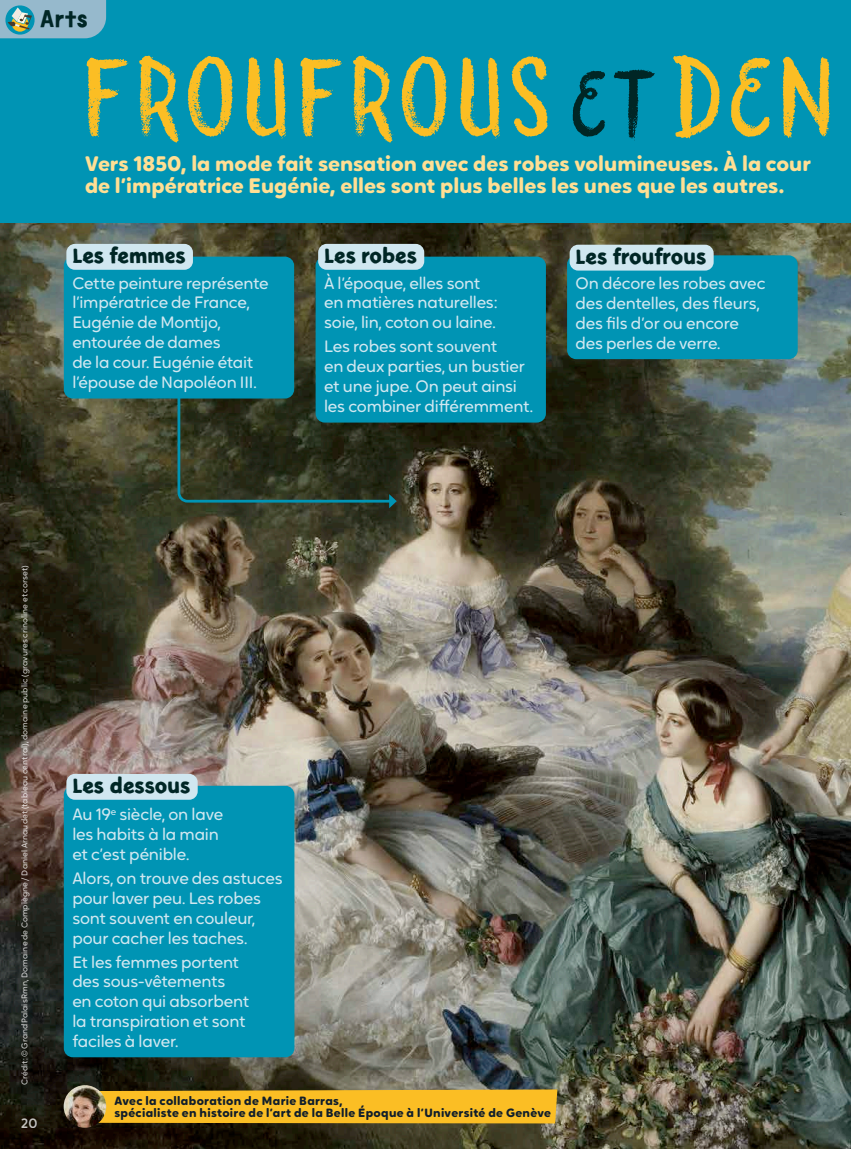
<style>
.page{position:relative;width:851px;height:1149px;background:#fff}
.page>*{position:absolute;margin:0;border:0;box-sizing:border-box;transform-origin:0 0}
.t1{font:108px "Canvas Curly Sans Combined";letter-spacing:-.04em;color:#fbbe24}
.t2{font:24px "Salad Days Campus";color:#002625}
.t3{font:700 21px/22.5px "Oktah Round";color:#ffdf94}
.t4{font:21px "Terry Junior Deluxe";letter-spacing:.005em;color:#002625}
.t5{font:16.5px/19.8px "Oktah Round";letter-spacing:-.01em;color:#d0e7f0}
.t6{font:500 13.5px "Oktah Round";color:#fff}
.t7{font:700 12px/12px "Oktah Round";letter-spacing:.025em;color:#111e2c}
.t8{font:8.25px "Oktah Round";letter-spacing:.01em;color:#fff}
.s1{font-size:90px;color:#002625}
</style>
<div class="page">
<img style="left:0;top:222px;width:850px;height:926px">
<svg style="left:176px;top:384px;width:220px;height:124px;background:#2b3422"></svg>
<div style="left:0;top:0;width:850px;height:222px;background:#0094b4"></div>
<div style="left:98px;top:1089px;width:459px;height:34px;background:#fbbe24"></div>
<img style="left:64px;top:1084px;width:42px;height:43px;border-radius:21px">
<svg style="left:0;top:0;width:106px;height:38px;background:#89b4c3"></svg>
<div style="left:567px;top:255px;width:230px;height:104px;background:#0094b4;border-radius:9px"></div>
<div style="left:569px;top:244px;width:144px;height:26px;background:#d0e7f0;border-radius:9px"></div>
<div style="left:64px;top:785px;width:230px;height:271px;background:#0094b4;border-radius:9px"></div>
<div style="left:66px;top:773px;width:132px;height:26px;background:#d0e7f0;border-radius:9px"></div>
<hr style="left:849px;top:959px;width:1px;height:189px;background:#5a5047;opacity:.75">
<div style="left:315px;top:256px;width:231px;height:166px;background:#0094b4;border-radius:9px"></div>
<div style="left:318px;top:244px;width:106px;height:26px;background:#d0e7f0;border-radius:9px"></div>
<div style="left:64px;top:256px;width:230px;height:142px;background:#0094b4;border-radius:9px"></div>
<div style="left:66px;top:244px;width:127px;height:26px;background:#d0e7f0;border-radius:9px"></div>
<h2 class="t2" style="left:40px;top:3px;width:49px">Arts</h2>
<h1 class="t1" style="left:77px;top:32px;width:763px">FROUFROUS<span class="s1">ET</span>DEN</h1>
<p class="t3" style="left:85px;top:150px;width:727px">Vers 1850, la mode fait sensation avec des robes volumineuses. À la cour de l’impératrice Eugénie, elles sont plus belles les unes que les autres.</p>
<p class="t4" style="left:72px;top:241px;width:115px">Les femmes</p>
<p class="t5" style="left:72px;top:272px;width:198px">Cette peinture représente l’impératrice de France,<br>Eugénie de Montijo, entourée de dames<br>de la cour. Eugénie était l’épouse de Napoléon III.</p>
<p class="t4" style="left:324px;top:241px;width:94px">Les robes</p>
<p class="t5" style="left:324px;top:272px;width:175px">À l’époque, elles sont en matières naturelles: soie, lin, coton ou laine.</p>
<p class="t5" style="left:324px;top:335px;width:210px">Les robes sont souvent<br>en deux parties, un bustier et une jupe. On peut ainsi les combiner différemment.</p>
<p class="t4" style="left:575px;top:242px;width:132px">Les froufrous</p>
<p class="t5" style="left:575px;top:273px;width:191px">On décore les robes avec des dentelles, des fleurs, des fils d’or ou encore des perles de verre.</p>
<p class="t8" style="left:19px;top:1084px;width:521px;rotate:-90deg">Crédit: © GrandPalaisRmn, Domaine de Compiègne / Daniel Arnaudet (tableau central), domaine public (gravures crinoline et corset)</p>
<p class="t6" style="left:21px;top:1112px;width:18px">20</p>
<p class="t4" style="left:72px;top:771px;width:119px">Les dessous</p>
<p class="t5" style="left:72px;top:803px;width:152px">Au 19<sup>e</sup> siècle, on lave les habits à la main et c’est pénible.</p>
<p class="t5" style="left:72px;top:867px;width:212px">Alors, on trouve des astuces pour laver peu. Les robes sont souvent en couleur, pour cacher les taches.</p>
<p class="t5" style="left:72px;top:950px;width:178px">Et les femmes portent des sous-vêtements<br>en coton qui absorbent la transpiration et sont faciles à laver.</p>
<p class="t7" style="left:114px;top:1093px;width:438px">Avec la collaboration de Marie Barras,<br>spécialiste en histoire de l’art de la Belle Époque à l’Université de Genève</p>
</div>
